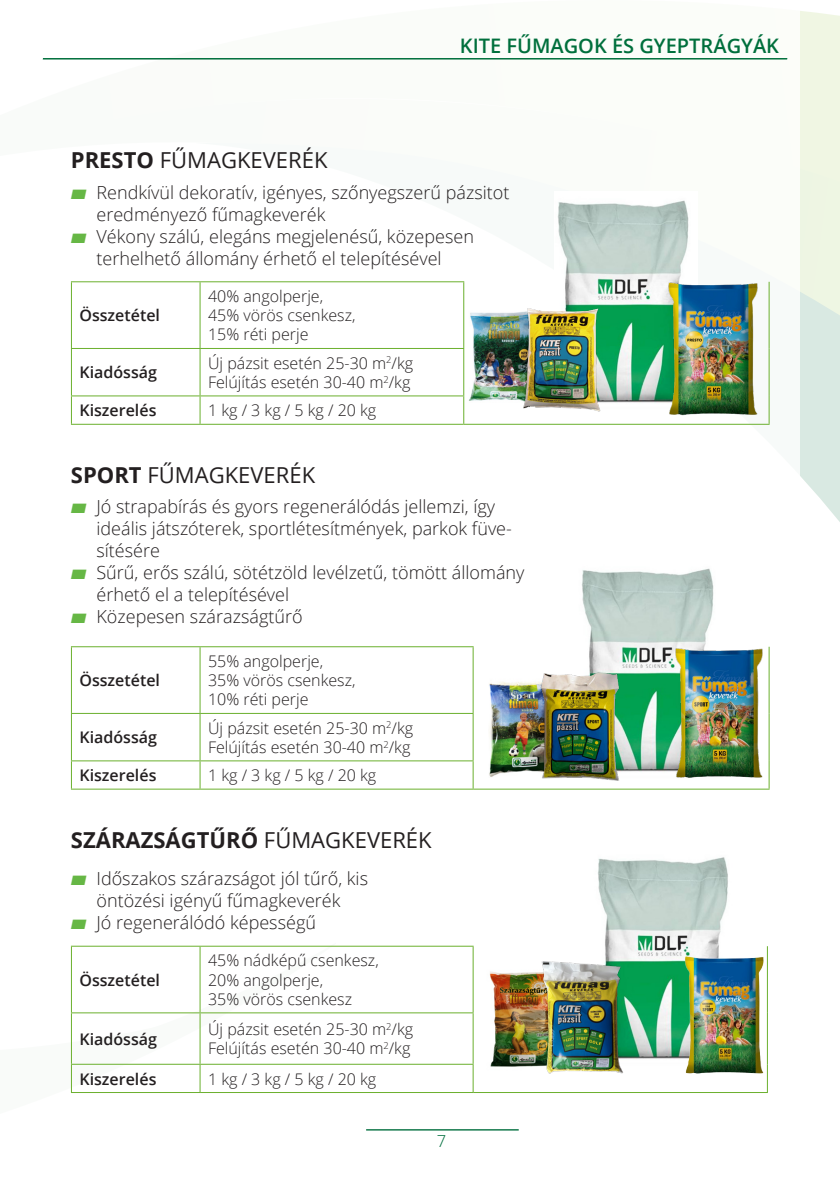
<style>
.page{position:relative;width:840px;height:1191px;background:#fff}
.page>*{position:absolute;margin:0;border:0;box-sizing:border-box;transform-origin:0 0}
.t1{font:22px "Open Sans";color:#231f20}
.t2{font:700 22px "Open Sans";color:#231f20}
.t3{font:600 20px "Open Sans";color:#006f3c}
.t4{font:300 18px/22px "Open Sans";color:#231f20}
.t5{font:300 16.6px "Open Sans";color:#006e3d}
.t6{font:300 16px "Open Sans";color:#231f20}
.t7{font:600 16px "Open Sans";color:#231f20}
.s1{font-weight:700}
.s2{color:#66b745}
.s3{font-weight:400}
</style>
<div class="page">
<svg style="left:800px;top:141px;width:39px;height:380px;background:#e4efe4"></svg>
<hr style="left:43px;top:58px;width:743px;height:2px;background:#006f3c">
<hr style="left:366px;top:1129px;width:152px;height:1px;background:#006e3d">
<img style="left:578px;top:568px;width:143px;height:222px">
<hr style="left:71px;top:646px;width:129px;height:1px;background:#6bb02e">
<hr style="left:71px;top:647px;width:1px;height:66px;background:#6bb02e">
<hr style="left:200px;top:646px;width:273px;height:1px;background:#6bb02e">
<hr style="left:199px;top:647px;width:1px;height:66px;background:#6bb02e">
<hr style="left:472px;top:647px;width:1px;height:66px;background:#6bb02e">
<hr style="left:768px;top:647px;width:1px;height:66px;background:#6bb02e">
<hr style="left:71px;top:713px;width:129px;height:1px;background:#6bb02e">
<hr style="left:71px;top:714px;width:1px;height:46px;background:#6bb02e">
<hr style="left:200px;top:713px;width:273px;height:1px;background:#6bb02e">
<hr style="left:199px;top:714px;width:1px;height:46px;background:#6bb02e">
<hr style="left:472px;top:714px;width:1px;height:46px;background:#6bb02e">
<hr style="left:768px;top:713px;width:1px;height:48px;background:#6bb02e">
<hr style="left:71px;top:760px;width:129px;height:1px;background:#6bb02e">
<svg style="left:71px;top:761px;width:1px;height:27px"></svg>
<hr style="left:200px;top:760px;width:273px;height:1px;background:#6bb02e">
<svg style="left:199px;top:761px;width:1px;height:27px"></svg>
<svg style="left:472px;top:761px;width:1px;height:27px"></svg>
<svg style="left:768px;top:761px;width:1px;height:27px"></svg>
<hr style="left:71px;top:788px;width:129px;height:1px;background:#6bb02e">
<hr style="left:200px;top:788px;width:273px;height:1px;background:#6bb02e">
<hr style="left:473px;top:788px;width:296px;height:1px;background:#6bb02e">
<hr style="left:71px;top:281px;width:129px;height:1px;background:#6bb02e">
<hr style="left:71px;top:282px;width:1px;height:66px;background:#6bb02e">
<hr style="left:200px;top:281px;width:264px;height:1px;background:#6bb02e">
<hr style="left:199px;top:282px;width:1px;height:66px;background:#6bb02e">
<hr style="left:463px;top:282px;width:1px;height:66px;background:#6bb02e">
<hr style="left:768px;top:282px;width:1px;height:66px;background:#6bb02e">
<hr style="left:71px;top:348px;width:129px;height:1px;background:#6bb02e">
<hr style="left:71px;top:349px;width:1px;height:46px;background:#6bb02e">
<hr style="left:200px;top:348px;width:264px;height:1px;background:#6bb02e">
<hr style="left:199px;top:349px;width:1px;height:46px;background:#6bb02e">
<hr style="left:463px;top:349px;width:1px;height:46px;background:#6bb02e">
<hr style="left:768px;top:348px;width:1px;height:48px;background:#6bb02e">
<hr style="left:71px;top:395px;width:129px;height:1px;background:#6bb02e">
<svg style="left:71px;top:396px;width:1px;height:28px"></svg>
<hr style="left:200px;top:395px;width:264px;height:1px;background:#6bb02e">
<svg style="left:199px;top:396px;width:1px;height:28px"></svg>
<svg style="left:463px;top:396px;width:1px;height:28px"></svg>
<svg style="left:768px;top:396px;width:1px;height:28px"></svg>
<hr style="left:71px;top:424px;width:129px;height:1px;background:#6bb02e">
<hr style="left:200px;top:424px;width:263px;height:1px;background:#6bb02e">
<hr style="left:463px;top:424px;width:306px;height:1px;background:#6bb02e">
<hr style="left:71px;top:945px;width:129px;height:1px;background:#6bb02e">
<hr style="left:71px;top:946px;width:1px;height:66px;background:#6bb02e">
<hr style="left:200px;top:945px;width:273px;height:1px;background:#6bb02e">
<hr style="left:199px;top:946px;width:1px;height:66px;background:#6bb02e">
<hr style="left:472px;top:946px;width:1px;height:66px;background:#6bb02e">
<hr style="left:766px;top:946px;width:1px;height:66px;background:#6bb02e">
<hr style="left:71px;top:1012px;width:129px;height:1px;background:#6bb02e">
<hr style="left:71px;top:1013px;width:1px;height:50px;background:#6bb02e">
<hr style="left:200px;top:1012px;width:273px;height:1px;background:#6bb02e">
<hr style="left:199px;top:1013px;width:1px;height:50px;background:#6bb02e">
<hr style="left:472px;top:1013px;width:1px;height:50px;background:#6bb02e">
<hr style="left:71px;top:1063px;width:129px;height:1px;background:#6bb02e">
<svg style="left:71px;top:1064px;width:1px;height:28px"></svg>
<hr style="left:200px;top:1063px;width:273px;height:1px;background:#6bb02e">
<svg style="left:199px;top:1064px;width:1px;height:28px"></svg>
<svg style="left:472px;top:1064px;width:1px;height:28px"></svg>
<svg style="left:766px;top:1075px;width:1px;height:17px"></svg>
<hr style="left:71px;top:1092px;width:129px;height:1px;background:#6bb02e">
<hr style="left:200px;top:1092px;width:273px;height:1px;background:#6bb02e">
<hr style="left:473px;top:1092px;width:294px;height:1px;background:#6bb02e">
<img style="left:557px;top:200px;width:132px;height:203px">
<img style="left:469px;top:312px;width:49px;height:89px">
<img style="left:518px;top:301px;width:84px;height:111px">
<img style="left:659px;top:275px;width:99px;height:141px">
<img style="left:489px;top:682px;width:46px;height:95px">
<img style="left:671px;top:644px;width:92px;height:142px">
<img style="left:489px;top:971px;width:52px;height:96px">
<img style="left:598px;top:857px;width:130px;height:202px">
<img style="left:541px;top:959px;width:84px;height:115px">
<img style="left:680px;top:951px;width:87px;height:124px">
<img style="left:535px;top:668px;width:92px;height:113px">
<p class="t3" style="left:459px;top:32px;width:320px">KITE FŰMAGOK ÉS GYEPTRÁGYÁK</p>
<p class="t1" style="left:71px;top:145px;width:258px"><span class="s1">PRESTO</span> FŰMAGKEVERÉK</p>
<p class="t4" style="left:96px;top:181px;width:414px;text-indent:-26px"><span class="s2">▰</span> Rendkívül dekoratív, igényes, szőnyegszerű pázsitot eredményező fűmagkeverék</p>
<p class="t4" style="left:71px;top:225px;width:404px;text-align:center"><span class="s2">▰</span> Vékony szálú, elegáns megjelenésű, közepesen terhelhető állomány érhető el telepítésével</p>
<p class="t7" style="left:79px;top:304px;width:82px">Összetétel</p>
<p class="t6" style="left:208px;top:285px;width:116px">40% angolperje,</p>
<p class="t6" style="left:208px;top:304px;width:149px">45% vörös csenkesz,</p>
<p class="t6" style="left:208px;top:324px;width:102px">15% réti perje</p>
<p class="t7" style="left:79px;top:361px;width:79px">Kiadósság</p>
<p class="t6" style="left:208px;top:352px;width:206px">Új pázsit esetén 25-30 m<sup>2</sup>/kg</p>
<p class="t6" style="left:208px;top:371px;width:204px">Felújítás esetén 30-40 m<sup>2</sup>/kg</p>
<p class="t7" style="left:79px;top:399px;width:78px">Kiszerelés</p>
<p class="t6" style="left:208px;top:399px;width:170px">1kg/3kg/5kg/20kg</p>
<p class="t1" style="left:71px;top:460px;width:245px"><span class="s1">SPORT</span> FŰMAGKEVERÉK</p>
<p class="t4" style="left:96px;top:495px;width:417px;text-indent:-26px"><span class="s2">▰</span> Jó strapabírás és gyors regenerálódás jellemzi, így ideális játszóterek, sportlétesítmények, parkok füve&shy;sítésére</p>
<p class="t4" style="left:96px;top:561px;width:429px;text-indent:-26px"><span class="s2">▰</span> Sűrű, erős szálú, sötétzöld levélzetű, tömött állomány érhető el a telepítésével</p>
<p class="t4" style="left:71px;top:605px;width:233px"><span class="s2">▰</span> Közepesen szárazságtűrő</p>
<p class="t7" style="left:79px;top:669px;width:82px">Összetétel</p>
<p class="t7" style="left:79px;top:726px;width:79px">Kiadósság</p>
<p class="t6" style="left:208px;top:650px;width:116px">55% angolperje,</p>
<p class="t6" style="left:208px;top:669px;width:149px">35% vörös csenkesz,</p>
<p class="t6" style="left:208px;top:688px;width:102px">10% réti perje</p>
<p class="t6" style="left:208px;top:717px;width:206px">Új pázsit esetén 25-30 m<sup>2</sup>/kg</p>
<p class="t6" style="left:208px;top:736px;width:204px">Felújítás esetén 30-40 m<sup>2</sup>/kg</p>
<p class="t7" style="left:79px;top:764px;width:78px">Kiszerelés</p>
<p class="t6" style="left:208px;top:764px;width:170px">1kg/3kg/5kg/20kg</p>
<p class="t2" style="left:71px;top:824px;width:362px">SZÁRAZSÁGTŰRŐ <span class="s3">FŰMAGKEVERÉK</span></p>
<p class="t4" style="left:71px;top:866px;width:298px;text-align:center"><span class="s2">▰</span> Időszakos szárazságot jól tűrő, kis öntözési igényű fűmagkeverék</p>
<p class="t4" style="left:71px;top:910px;width:246px"><span class="s2">▰</span> Jó regenerálódó képességű</p>
<p class="t7" style="left:79px;top:969px;width:82px">Összetétel</p>
<p class="t6" style="left:208px;top:949px;width:172px">45% nádképű csenkesz,</p>
<p class="t6" style="left:208px;top:969px;width:116px">20% angolperje,</p>
<p class="t6" style="left:208px;top:988px;width:145px">35% vörös csenkesz</p>
<p class="t7" style="left:79px;top:1028px;width:79px">Kiadósság</p>
<p class="t6" style="left:208px;top:1018px;width:206px">Új pázsit esetén 25-30 m<sup>2</sup>/kg</p>
<p class="t6" style="left:208px;top:1037px;width:204px">Felújítás esetén 30-40 m<sup>2</sup>/kg</p>
<p class="t7" style="left:79px;top:1067px;width:78px">Kiszerelés</p>
<p class="t6" style="left:208px;top:1067px;width:170px">1kg/3kg/5kg/20kg</p>
<p class="t5" style="left:436px;top:1129px;width:11px">7</p>
</div>
